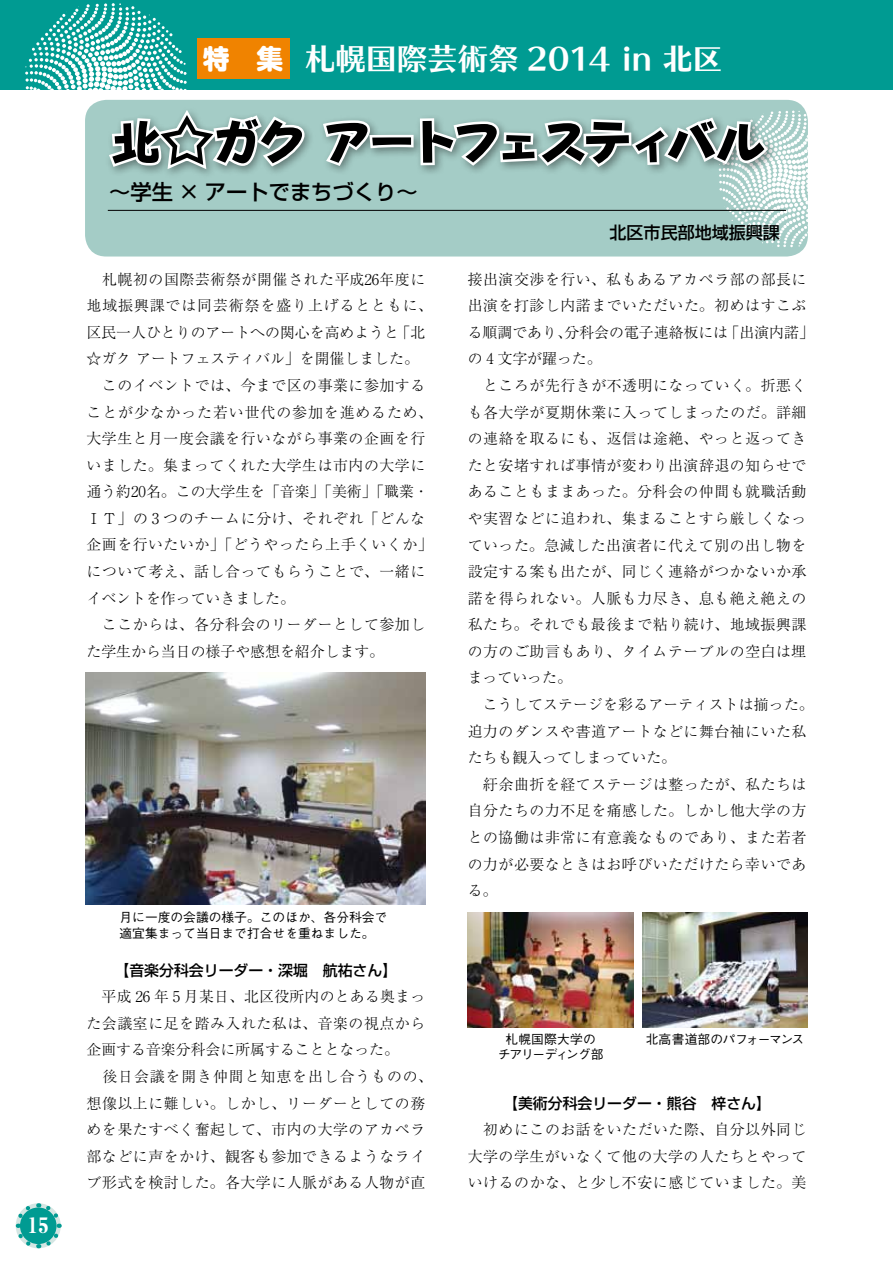
<style>
.page{position:relative;width:893px;height:1263px;background:#fff}
.page>*{position:absolute;margin:0;border:0;box-sizing:border-box;transform-origin:0 0}
.t1{font:53.1px "Pop Happiness Std EB";letter-spacing:-.175em;color:#000}
.t2{font:29.7px "UD Typos 515 Std";letter-spacing:.02em;color:#fff}
.t3{font:800 26.85px "Shin M Go Pro";color:#fff}
.t4{font:500 21.3px "Shin Go Pro";color:#000}
.t5{font:21.3px "Midashi Min Pro MA31";color:#fff}
.t6{font:500 16.95px "Shin Go Pro";color:#000}
.t7{font:300 14.85px/26.5px "Ryumin Pro";letter-spacing:.04em;color:#000;text-align:justify}
.t8{font:300 14.85px "Ryumin Pro";color:#000}
.t9{font:300 14.85px/26.5px "Ryumin Pro";letter-spacing:.01em;color:#000}
.t10{font:300 14.85px "Ryumin Pro";letter-spacing:.065em;color:#000}
.t11{font:500 14.85px "Shin Go Pro";color:#000}
.t12{font:500 12.75px/15.9px "Gothic BBB Pro";color:#000}
.t13{font:500 12.75px/15.9px "Gothic BBB Pro";letter-spacing:-.025em;color:#000;text-align:center}
.t14{font:500 12.75px "Gothic BBB Pro";letter-spacing:-.035em;color:#000}
</style>
<div class="page">
<div style="left:0;top:0;width:893px;height:89px;background:#009b92"></div>
<svg style="left:25px;top:3px;width:162px;height:87px"></svg>
<svg style="left:15px;top:1203px;width:47px;height:46px"></svg>
<div style="left:85px;top:100px;width:723px;height:156px;background:#a4ccc6;border-radius:21px"></div>
<hr style="left:108px;top:210px;width:678px;height:1px;background:#000">
<img style="left:85px;top:672px;width:340px;height:232px">
<img style="left:468px;top:913px;width:166px;height:114px">
<img style="left:642px;top:913px;width:166px;height:114px">
<div style="left:197px;top:38px;width:93px;height:41px;background:#f08300"></div>
<svg style="left:109px;top:110px;width:199px;height:63px"></svg>
<svg style="left:320px;top:111px;width:488px;height:136px"></svg>
<h3 class="t5" style="left:28px;top:1209px;width:23px">15</h3>
<h3 class="t3" style="left:203px;top:36px;width:82px">特　集</h3>
<h2 class="t2" style="left:306px;top:34px;width:419px">札幌国際芸術祭 2014 in 北区</h2>
<h1 class="t1" style="left:109px;top:108px;width:659px">北☆ガク アートフェスティバル</h1>
<h3 class="t4" style="left:109px;top:174px;width:310px">～学生 × アートでまちづくり～</h3>
<p class="t6" style="left:610px;top:219px;width:172px">北区市民部地域振興課</p>
<p class="t7" style="left:102px;top:265px;width:325px">札幌初の国際芸術祭が開催された平成26年度に</p>
<p class="t10" style="left:87px;top:294px;width:348px">地域振興課では同芸術祭を盛り上げるとともに、</p>
<p class="t8" style="left:87px;top:321px;width:340px">区民一人ひとりのアートへの関心を高めようと「北</p>
<p class="t8" style="left:87px;top:347px;width:334px">☆ガク アートフェスティバル」を開催しました。</p>
<p class="t7" style="left:102px;top:371px;width:325px">このイベントでは、今まで区の事業に参加する</p>
<p class="t10" style="left:87px;top:400px;width:348px">ことが少なかった若い世代の参加を進めるため、</p>
<p class="t7" style="left:87px;top:424px;width:340px">大学生と月一度会議を行いながら事業の企画を行</p>
<p class="t7" style="left:87px;top:451px;width:340px">いました。集まってくれた大学生は市内の大学に</p>
<p class="t8" style="left:87px;top:480px;width:344px">通う約20名。この大学生を「音楽」「美術」「職業・</p>
<p class="t7" style="left:87px;top:504px;width:340px">ＩＴ」の 3 つのチームに分け、それぞれ「どんな</p>
<p class="t7" style="left:87px;top:530px;width:348px">企画を行いたいか」「どうやったら上手くいくか」</p>
<p class="t7" style="left:87px;top:557px;width:340px">について考え、話し合ってもらうことで、一緒に</p>
<p class="t8" style="left:87px;top:586px;width:210px">イベントを作っていきました。</p>
<p class="t7" style="left:102px;top:610px;width:325px">ここからは、各分科会のリーダーとして参加し</p>
<p class="t8" style="left:87px;top:639px;width:299px">た学生から当日の様子や感想を紹介します。</p>
<p class="t12" style="left:119px;top:908px;width:269px">月に一度の会議の様子。このほか、各分科会で適宜集まって当日まで打合せを重ねました。</p>
<p class="t11" style="left:114px;top:958px;width:284px">【音楽分科会リーダー・深堀　航祐さん】</p>
<p class="t7" style="left:87px;top:982px;width:340px;text-indent:15px">平成 26 年 5 月某日、北区役所内のとある奥まった会議室に足を踏み入れた私は、音楽の視点から企画する音楽分科会に所属することとなった。</p>
<p class="t7" style="left:87px;top:1062px;width:348px;text-align:left;text-indent:16px">後日会議を開き仲間と知恵を出し合うものの、想像以上に難しい。しかし、リーダーとしての務めを果たすべく奮起して、市内の大学のアカペラ部などに声をかけ、観客も参加できるようなライブ形式を検討した。各大学に人脈がある人物が直</p>
<p class="t7" style="left:468px;top:265px;width:348px;text-align:left">接出演交渉を行い、私もあるアカペラ部の部長に出演を打診し内諾までいただいた。初めはすこぶる順調であり、分科会の電子連絡板には「出演内諾」の 4 文字が躍った。</p>
<p class="t7" style="left:468px;top:371px;width:340px;text-indent:15px">ところが先行きが不透明になっていく。折悪くも各大学が夏期休業に入ってしまったのだ。詳細の連絡を取るにも、返信は途絶、やっと返ってきたと安堵すれば事情が変わり出演辞退の知らせであることもままあった。分科会の仲間も就職活動や実習などに追われ、集まることすら厳しくなっていった。急減した出演者に代えて別の出し物を設定する案も出たが、同じく連絡がつかないか承諾を得られない。人脈も力尽き、息も絶え絶えの私たち。それでも最後まで粘り続け、地域振興課の方のご助言もあり、タイムテーブルの空白は埋まっていった。</p>
<p class="t9" style="left:468px;top:690px;width:348px;text-indent:15px">こうしてステージを彩るアーティストは揃った。迫力のダンスや書道アートなどに舞台袖にいた私たちも観入ってしまっていた。</p>
<p class="t7" style="left:468px;top:770px;width:340px;text-indent:15px">紆余曲折を経てステージは整ったが、私たちは自分たちの力不足を痛感した。しかし他大学の方との協働は非常に有意義なものであり、また若者の力が必要なときはお呼びいただけたら幸いである。</p>
<p class="t13" style="left:498px;top:1029px;width:107px">札幌国際大学のチアリーディング部</p>
<p class="t14" style="left:646px;top:1028px;width:160px">北高書道部のパフォーマンス</p>
<p class="t11" style="left:503px;top:1091px;width:269px">【美術分科会リーダー・熊谷　梓さん】</p>
<p class="t7" style="left:468px;top:1115px;width:340px;text-indent:15px">初めにこのお話をいただいた際、自分以外同じ大学の学生がいなくて他の大学の人たちとやっていけるのかな、と少し不安に感じていました。美</p>
</div>
